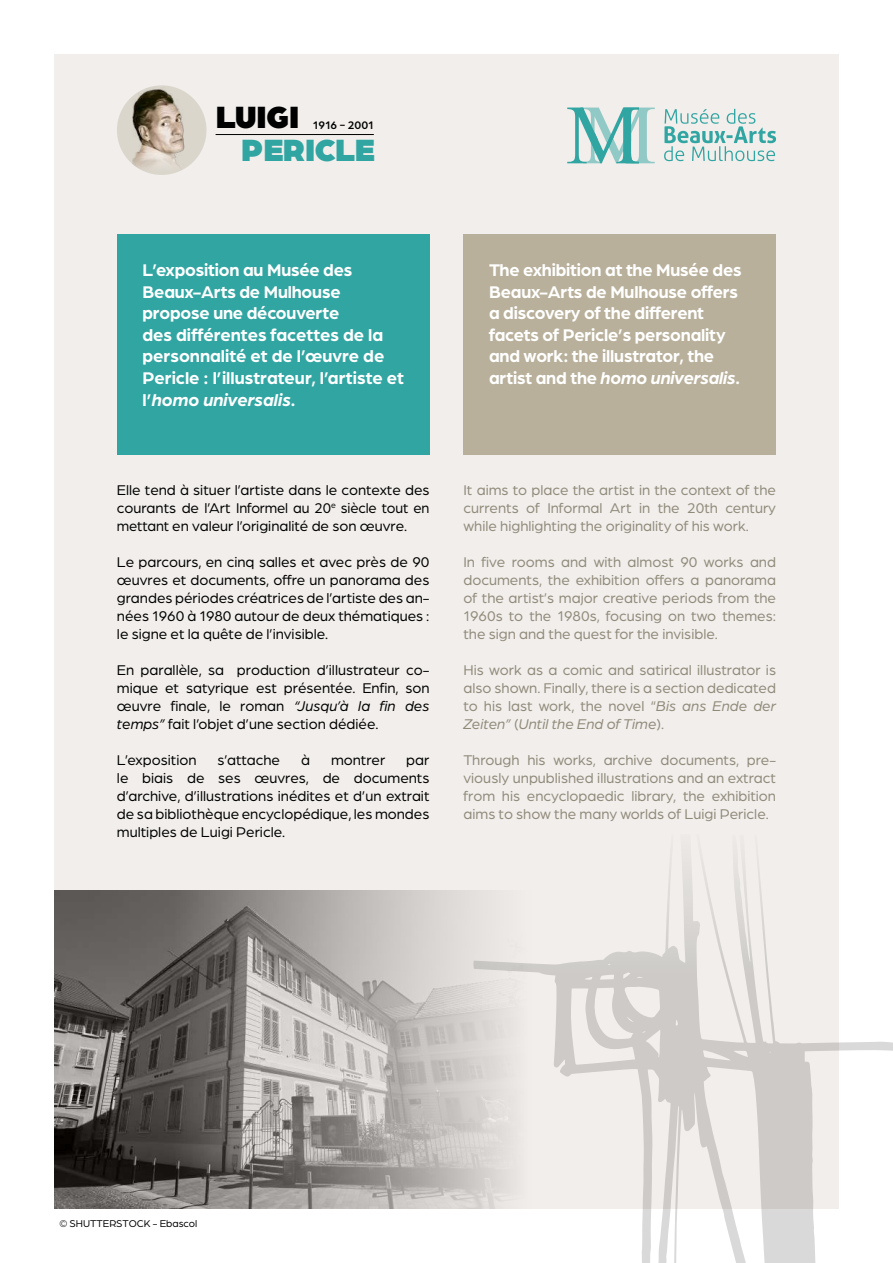
<style>
.page{position:relative;width:893px;height:1263px;background:#fff}
.page>*{position:absolute;margin:0;border:0;box-sizing:border-box;transform-origin:0 0}
.t1{font:900 37.65px "Arboria";letter-spacing:-.025em;color:#31a5a2}
.t2{font:900 37.65px "Arboria";letter-spacing:-.025em;color:#000}
.t3{font:700 18px/21.6px "Arboria";letter-spacing:-.01em;color:#fff}
.t4{font:15px/18px "Arboria";color:#000;text-align:justify}
.t5{font:15px/18px "Arboria";color:#908a7a;text-align:justify}
.t6{font:500 11.7px "Arboria";color:#000}
.t7{font:10.5px "Arboria";color:#000}
.s1{font-style:italic}
</style>
<div class="page">
<div style="left:54px;top:54px;width:785px;height:1155px;background:#f1eeeb"></div>
<div style="left:117px;top:235px;width:312px;height:220px;background:#31a5a2"></div>
<div style="left:463px;top:235px;width:313px;height:220px;background:#b9b09b"></div>
<hr style="left:216px;top:134px;width:158px;height:1px;background:#000">
<div style="left:117px;top:85px;width:89px;height:90px;background:#dbd6cc;border-radius:50%"></div>
<img style="left:132px;top:88px;width:64px;height:87px">
<svg style="left:567px;top:108px;width:88px;height:55px"></svg>
<svg style="left:664px;top:109px;width:112px;height:52px"></svg>
<svg style="left:473px;top:862px;width:420px;height:401px"></svg>
<img style="left:54px;top:891px;width:477px;height:318px">
<h1 class="t2" style="left:216px;top:88px;width:86px">Luigi</h1>
<p class="t6" style="left:313px;top:117px;width:62px">1916 - 2001</p>
<h1 class="t1" style="left:241px;top:122px;width:136px">pericle</h1>
<p class="t3" style="left:142px;top:258px;width:263px">L’exposition au Musée des<br>Beaux-Arts de Mulhouse propose une découverte<br>des différentes facettes de la personnalité et de l’œuvre de<br>Pericle : l’illustrateur, l’artiste et l’<span class="s1">homo universalis</span>.</p>
<p class="t3" style="left:489px;top:258px;width:254px">The exhibition at the Musée des<br>Beaux-Arts de Mulhouse offers a discovery of the different facets of Pericle’s personality and work: the illustrator, the artist and the <span class="s1">homo universalis</span>.</p>
<p class="t4" style="left:117px;top:480px;width:314px">Elle tend à situer l’artiste dans le contexte des courants de l’Art Informel au 20<sup>e</sup> siècle tout en mettant en valeur l’originalité de son œuvre.</p>
<p class="t4" style="left:117px;top:552px;width:314px">Le parcours, en cinq salles et avec près de 90 œuvres et documents, offre un panorama des grandes périodes créatrices de l’artiste des an&shy;nées 1960 à 1980 autour de deux thématiques : le signe et la quête de l’invisible.</p>
<p class="t4" style="left:117px;top:660px;width:314px">En parallèle, sa production d’illustrateur co&shy;mique et satyrique est présentée. Enfin, son œuvre finale, le roman <span class="s1">“Jusqu’à la fin des temps”</span> fait l’objet d’une section dédiée.</p>
<p class="t4" style="left:117px;top:750px;width:81px">L’exposition</p>
<p class="t4" style="left:218px;top:750px;width:64px">s’attache</p>
<p class="t4" style="left:301px;top:750px;width:10px">à</p>
<p class="t4" style="left:331px;top:750px;width:56px">montrer</p>
<p class="t4" style="left:117px;top:750px;width:314px;text-indent:289px">par le biais de ses œuvres, de documents d’archive, d’illustrations inédites et d’un extrait de sa bibliothèque encyclopédique, les mondes multiples de Luigi Pericle.</p>
<p class="t5" style="left:463px;top:480px;width:314px">It aims to place the artist in the context of the currents of Informal Art in the 20th century while highlighting the originality of his work.</p>
<p class="t5" style="left:463px;top:552px;width:314px">In five rooms and with almost 90 works and documents, the exhibition offers a panorama of the artist’s major creative periods from the 1960s to the 1980s, focusing on two themes: the sign and the quest for the invisible.</p>
<p class="t5" style="left:463px;top:660px;width:314px">His work as a comic and satirical illustrator is also shown. Finally, there is a section dedicated to his last work, the novel “<span class="s1">Bis ans Ende der Zeiten”</span> (<span class="s1">Until the End of Time</span>).</p>
<p class="t5" style="left:463px;top:750px;width:314px">Through his works, archive documents, pre&shy;viously unpublished illustrations and an extract from his encyclopaedic library, the exhibition aims to show the many worlds of Luigi Pericle.</p>
<p class="t7" style="left:59px;top:1217px;width:139px">© SHUTTERSTOCK - Ebascol</p>
</div>
